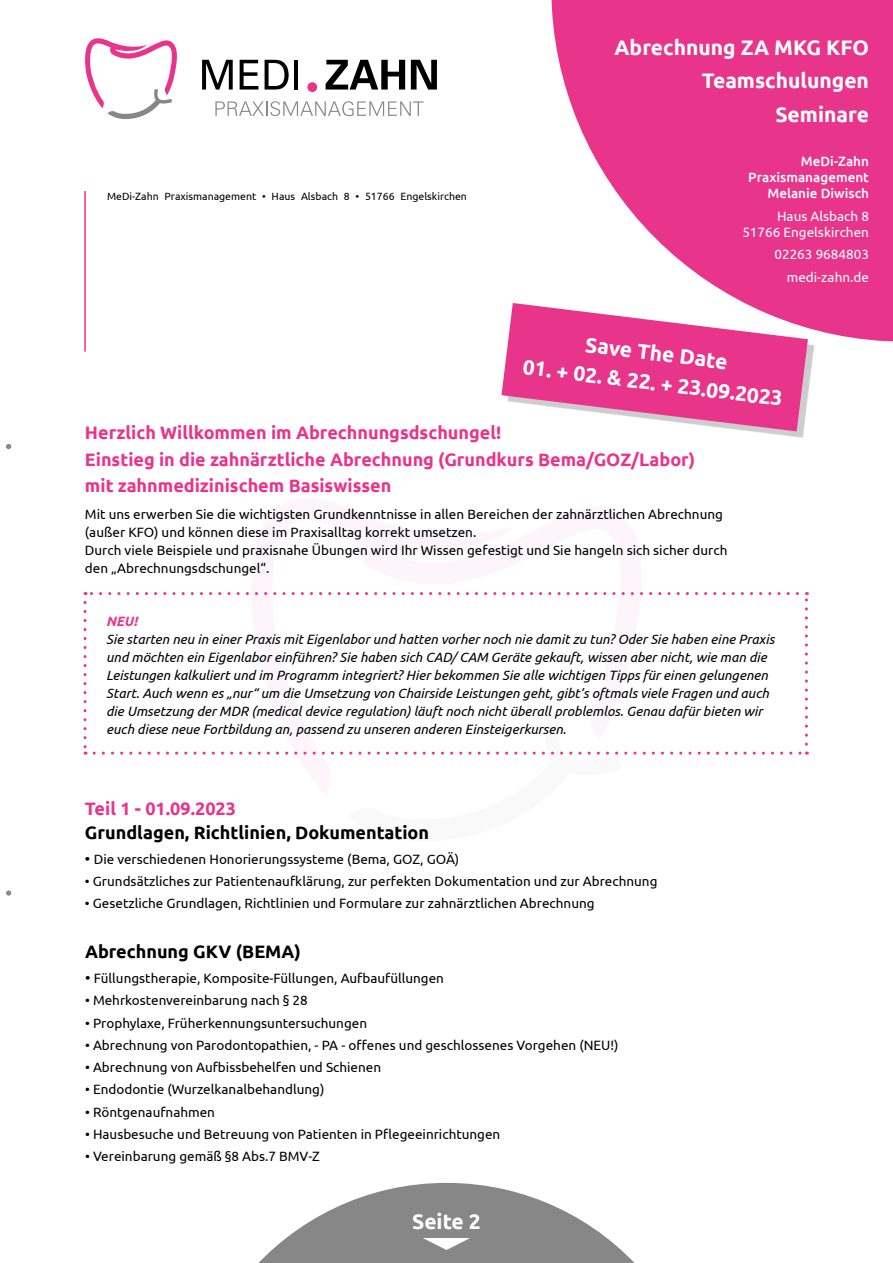
<style>
.page{position:relative;width:893px;height:1263px;background:#fff}
.page>*{position:absolute;margin:0;border:0;box-sizing:border-box;transform-origin:0 0}
.t1{font:700 21px/33.8px "Ubuntu";color:#fff;text-align:right}
.t2{font:700 18px/26.5px "Ubuntu";color:#e8348b}
.t3{font:700 18px "Ubuntu";color:#000}
.t4{font:13.5px/18px "Ubuntu";color:#000}
.t5{font:italic 13.5px/18px "Ubuntu";color:#000}
.t6{font:13.5px/16.2px "Ubuntu";color:#fff;text-align:right}
.t7{font:500 13.5px/16.2px "Ubuntu";color:#fff;text-align:right}
.t8{font:italic 700 13.5px "Ubuntu";color:#e8348b}
.t9{font:10.5px "Ubuntu";color:#000}
.s1{font-size:15px}
</style>
<div class="page">
<svg style="left:6px;top:444px;width:5px;height:5px"></svg>
<svg style="left:6px;top:890px;width:5px;height:6px"></svg>
<svg style="left:551px;top:0;width:342px;height:342px;fill:#e8348b"></svg>
<svg style="left:85px;top:38px;width:92px;height:81px"></svg>
<svg style="left:215px;top:101px;width:209px;height:15px"></svg>
<svg style="left:326px;top:60px;width:79px;height:30px"></svg>
<svg style="left:411px;top:60px;width:26px;height:30px"></svg>
<svg style="left:202px;top:60px;width:31px;height:30px"></svg>
<svg style="left:240px;top:60px;width:18px;height:30px"></svg>
<svg style="left:265px;top:60px;width:24px;height:30px"></svg>
<hr style="left:294px;top:60px;width:4px;height:30px;background:#000">
<div style="left:307px;top:82px;width:10px;height:10px;background:#e8348b;border-radius:50%"></div>
<svg style="left:258px;top:1183px;width:377px;height:80px"></svg>
<hr style="left:84px;top:192px;width:2px;height:159px;background:#e8348b">
<div style="left:507px;top:309px;width:307px;height:128px;background:#000;opacity:.2"></div>
<svg style="left:501px;top:303px;width:307px;height:128px"></svg>
<svg style="left:84px;top:592px;width:724px;height:163px"></svg>
<p class="t9" style="left:107px;top:189px;width:361px">MeDi-Zahn Praxismanagement • Haus Alsbach 8 • 51766 Engelskirchen</p>
<h1 class="t1" style="left:614px;top:30px;width:256px">Abrechnung ZA MKG KFO<br>Teamschulungen<br>Seminare</h1>
<p class="t7" style="left:748px;top:152px;width:122px">MeDi-Zahn<br>Praxismanagement<br>Melanie Diwisch</p>
<p class="t6" style="left:742px;top:207px;width:128px">Haus Alsbach 8<br>51766 Engelskirchen</p>
<p class="t6" style="left:774px;top:243px;width:96px;line-height:22.5px">02263 9684803 medi-zahn.de</p>
<h1 class="t1" style="left:587px;top:327px;width:145px;rotate:7deg">Save The Date</h1>
<h1 class="t1" style="left:525px;top:349px;width:263px;rotate:7deg">01. + 02. &amp; 22. + 23.09.2023</h1>
<h2 class="t2" style="left:85px;top:419px;width:612px">Herzlich Willkommen im Abrechnungsdschungel!<br>Einstieg in die zahnärztliche Abrechnung (Grundkurs Bema/GOZ/Labor) mit zahnmedizinischem Basiswissen</h2>
<p class="t4" style="left:85px;top:505px;width:644px">Mit uns erwerben Sie die wichtigsten Grundkenntnisse in allen Bereichen der zahnärztlichen Abrechnung (außer KFO) und können diese im Praxisalltag korrekt umsetzen.<br>Durch viele Beispiele und praxisnahe Übungen wird Ihr Wissen gefestigt und Sie hangeln sich sicher durch den „Abrechnungsdschungel“.</p>
<p class="t8" style="left:106px;top:613px;width:33px">NEU!</p>
<p class="t5" style="left:106px;top:630px;width:669px">Sie starten neu in einer Praxis mit Eigenlabor und hatten vorher noch nie damit zu tun? Oder Sie haben eine Praxis und möchten ein Eigenlabor einführen? Sie haben sich CAD/ CAM Geräte gekauft, wissen aber nicht, wie man die Leistungen kalkuliert und im Programm integriert? Hier bekommen Sie alle wichtigen Tipps für einen gelungenen Start. Auch wenn es „nur“ um die Umsetzung von Chairside Leistungen geht, gibt’s oftmals viele Fragen und auch die Umsetzung der MDR (medical device regulation) läuft noch nicht überall problemlos. Genau dafür bieten wir euch diese neue Fortbildung an, passend zu unseren anderen Einsteigerkursen.</p>
<h2 class="t2" style="left:85px;top:794px;width:153px">Teil 1 - 01.09.2023</h2>
<h2 class="t3" style="left:85px;top:821px;width:346px">Grundlagen, Richtlinien, Dokumentation</h2>
<p class="t4" style="left:85px;top:849px;width:376px"><span class="s1">•</span> Die verschiedenen Honorierungssysteme (Bema, GOZ, GOÄ)</p>
<p class="t4" style="left:85px;top:872px;width:574px">• Grundsätzliches zur Patientenaufklärung, zur perfekten Dokumentation und zur Abrechnung</p>
<p class="t4" style="left:85px;top:894px;width:511px">• Gesetzliche Grundlagen, Richtlinien und Formulare zur zahnärztlichen Abrechnung</p>
<h2 class="t3" style="left:85px;top:940px;width:217px">Abrechnung GKV (BEMA)</h2>
<p class="t4" style="left:85px;top:969px;width:360px"><span class="s1">•</span> Füllungstherapie, Komposite-Füllungen, Aufbaufüllungen</p>
<p class="t4" style="left:85px;top:991px;width:224px">• Mehrkostenvereinbarung nach § 28</p>
<p class="t4" style="left:85px;top:1013px;width:284px">• Prophylaxe, Früherkennungsuntersuchungen</p>
<p class="t4" style="left:85px;top:1035px;width:535px">• Abrechnung von Parodontopathien, - PA - offenes und geschlossenes Vorgehen (NEU!)</p>
<p class="t4" style="left:85px;top:1058px;width:298px">• Abrechnung von Aufbissbehelfen und Schienen</p>
<p class="t4" style="left:85px;top:1080px;width:241px">• Endodontie (Wurzelkanalbehandlung)</p>
<p class="t4" style="left:85px;top:1102px;width:132px">• Röntgenaufnahmen</p>
<p class="t4" style="left:85px;top:1124px;width:417px">• Hausbesuche und Betreuung von Patienten in Pflegeeinrichtungen</p>
<p class="t4" style="left:85px;top:1147px;width:236px">• Vereinbarung gemäß §8 Abs.7 BMV-Z</p>
<h1 class="t1" style="left:412px;top:1204px;width:70px">Seite 2</h1>
</div>
